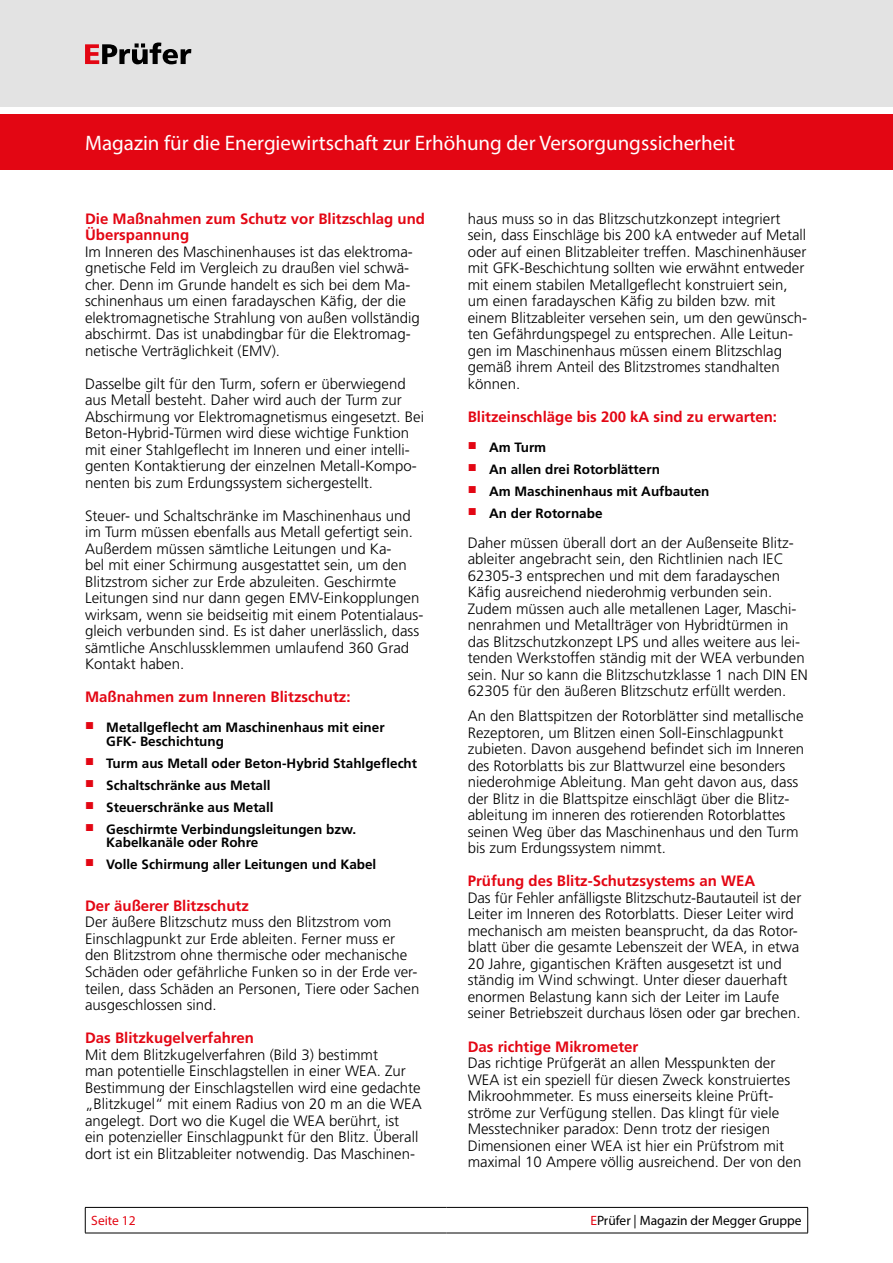
<style>
.page{position:relative;width:893px;height:1263px;background:#fff}
.page>*{position:absolute;margin:0;border:0;box-sizing:border-box;transform-origin:0 0}
.t1{font:21px "Myriad Pro";color:#fff}
.t2{font:300 15px/16.5px "Frutiger LT Pro";color:#000}
.t3{font:700 15px/16.5px "Frutiger LT Pro";color:#e30613}
.t4{font:700 13.5px/13.5px "Frutiger LT Pro";color:#000}
.t5{font:13.5px "Myriad Pro";color:#000}
.t6{font:13.5px "Myriad Pro";color:#e30613}
.s1{color:#e30613}
</style>
<div class="page">
<div style="left:0;top:0;width:893px;height:106px;background:#e3e3e3"></div>
<svg style="left:85px;top:43px;width:106px;height:21px"></svg>
<div style="left:0;top:115px;width:893px;height:55px;background:#e30613"></div>
<hr style="left:85px;top:1207px;width:361px;height:1px;background:#000">
<svg style="left:85px;top:1207px;width:1px;height:26px"></svg>
<hr style="left:446px;top:1207px;width:362px;height:1px;background:#000">
<svg style="left:807px;top:1207px;width:1px;height:26px"></svg>
<hr style="left:85px;top:1233px;width:361px;height:1px;background:#000">
<hr style="left:446px;top:1233px;width:362px;height:1px;background:#000">
<h1 class="t1" style="left:85px;top:130px;width:652px">Magazin für die Energiewirtschaft zur Erhöhung der Versorgungssicherheit</h1>
<p class="t3" style="left:85px;top:210px;width:342px">Die Maßnahmen zum Schutz vor Blitzschlag und<br>Überspannung</p>
<p class="t2" style="left:85px;top:244px;width:336px">Im Inneren des Maschinenhauses ist das elektroma&shy;gnetische Feld im Vergleich zu draußen viel schwä&shy;cher. Denn im Grunde handelt es sich bei dem Ma&shy;schinenhaus um einen faradayschen Käfig, der die elektromagnetische Strahlung von außen vollständig abschirmt. Das ist unabdingbar für die Elektromag&shy;netische Verträglichkeit (EMV).</p>
<p class="t2" style="left:85px;top:376px;width:340px">Dasselbe gilt für den Turm, sofern er überwiegend aus Metall besteht. Daher wird auch der Turm zur Abschirmung vor Elektromagnetismus eingesetzt. Bei Beton-Hybrid-Türmen wird diese wichtige Funktion mit einer Stahlgeflecht im Inneren und einer intelli&shy;genten Kontaktierung der einzelnen Metall-Kompo&shy;nenten bis zum Erdungssystem sichergestellt.</p>
<p class="t2" style="left:85px;top:508px;width:340px">Steuer- und Schaltschränke im Maschinenhaus und im Turm müssen ebenfalls aus Metall gefertigt sein.<br>Außerdem müssen sämtliche Leitungen und Ka-<br>bel mit einer Schirmung ausgestattet sein, um den Blitzstrom sicher zur Erde abzuleiten. Geschirmte Leitungen sind nur dann gegen EMV-Einkopplungen wirksam, wenn sie beidseitig mit einem Potentialaus&shy;gleich verbunden sind. Es ist daher unerlässlich, dass sämtliche Anschlussklemmen umlaufend 360 Grad Kontakt haben.</p>
<p class="t3" style="left:85px;top:689px;width:267px">Maßnahmen zum Inneren Blitzschutz:</p>
<p class="t4" style="left:106px;top:721px;width:280px;text-indent:-21px"><sup>■</sup> Metallgeflecht am Maschinenhaus mit einer<br>GFK- Beschichtung</p>
<p class="t4" style="left:85px;top:756px;width:334px"><sup>■</sup> Turm aus Metall oder Beton-Hybrid Stahlgeflecht</p>
<p class="t4" style="left:85px;top:778px;width:187px"><sup>■</sup> Schaltschränke aus Metall</p>
<p class="t4" style="left:85px;top:800px;width:190px"><sup>■</sup> Steuerschränke aus Metall</p>
<p class="t4" style="left:106px;top:822px;width:251px;text-indent:-21px"><sup>■</sup> Geschirmte Verbindungsleitungen bzw.<br>Kabelkanäle oder Rohre</p>
<p class="t4" style="left:85px;top:858px;width:293px"><sup>■</sup> Volle Schirmung aller Leitungen und Kabel</p>
<p class="t3" style="left:85px;top:897px;width:165px">Der äußerer Blitzschutz</p>
<p class="t2" style="left:85px;top:914px;width:336px">Der äußere Blitzschutz muss den Blitzstrom vom Einschlagpunkt zur Erde ableiten. Ferner muss er den Blitzstrom ohne thermische oder mechanische Schäden oder gefährliche Funken so in der Erde ver&shy;teilen, dass Schäden an Personen, Tiere oder Sachen ausgeschlossen sind.</p>
<p class="t3" style="left:85px;top:1029px;width:170px">Das Blitzkugelverfahren</p>
<p class="t2" style="left:85px;top:1046px;width:338px">Mit dem Blitzkugelverfahren (Bild 3) bestimmt<br>man potentielle Einschlagstellen in einer WEA. Zur Bestimmung der Einschlagstellen wird eine gedachte „Blitzkugel“ mit einem Radius von 20 m an die WEA angelegt. Dort wo die Kugel die WEA berührt, ist ein potenzieller Einschlagpunkt für den Blitz. Überall dort ist ein Blitzableiter notwendig. Das Maschinen-</p>
<p class="t2" style="left:468px;top:211px;width:341px">haus muss so in das Blitzschutzkonzept integriert sein, dass Einschläge bis 200 kA entweder auf Metall oder auf einen Blitzableiter treffen. Maschinenhäuser mit GFK-Beschichtung sollten wie erwähnt entweder mit einem stabilen Metallgeflecht konstruiert sein, um einen faradayschen Käfig zu bilden bzw. mit einem Blitzableiter versehen sein, um den gewünsch&shy;ten Gefährdungspegel zu entsprechen. Alle Leitun&shy;gen im Maschinenhaus müssen einem Blitzschlag gemäß ihrem Anteil des Blitzstromes standhalten können.</p>
<p class="t3" style="left:468px;top:408px;width:311px">Blitzeinschläge bis 200 kA sind zu erwarten:</p>
<p class="t4" style="left:468px;top:440px;width:80px"><sup>■</sup> Am Turm</p>
<p class="t4" style="left:468px;top:462px;width:194px"><sup>■</sup> An allen drei Rotorblättern</p>
<p class="t4" style="left:468px;top:484px;width:243px"><sup>■</sup> Am Maschinenhaus mit Aufbauten</p>
<p class="t4" style="left:468px;top:506px;width:136px"><sup>■</sup> An der Rotornabe</p>
<p class="t2" style="left:468px;top:535px;width:342px">Daher müssen überall dort an der Außenseite Blitz&shy;ableiter angebracht sein, den Richtlinien nach IEC 62305-3 entsprechen und mit dem faradayschen Käfig ausreichend niederohmig verbunden sein.<br>Zudem müssen auch alle metallenen Lager, Maschi&shy;nenrahmen und Metallträger von Hybridtürmen in das Blitzschutzkonzept LPS und alles weitere aus lei&shy;tenden Werkstoffen ständig mit der WEA verbunden sein. Nur so kann die Blitzschutzklasse 1 nach DIN EN 62305 für den äußeren Blitzschutz erfüllt werden.</p>
<p class="t2" style="left:468px;top:708px;width:338px">An den Blattspitzen der Rotorblätter sind metallische Rezeptoren, um Blitzen einen Soll-Einschlagpunkt zubieten. Davon ausgehend befindet sich im Inneren des Rotorblatts bis zur Blattwurzel eine besonders niederohmige Ableitung. Man geht davon aus, dass der Blitz in die Blattspitze einschlägt über die Blitz&shy;ableitung im inneren des rotierenden Rotorblattes seinen Weg über das Maschinenhaus und den Turm bis zum Erdungssystem nimmt.</p>
<p class="t3" style="left:468px;top:873px;width:289px">Prüfung des Blitz-Schutzsystems an WEA</p>
<p class="t2" style="left:468px;top:890px;width:335px">Das für Fehler anfälligste Blitzschutz-Bautauteil ist der Leiter im Inneren des Rotorblatts. Dieser Leiter wird mechanisch am meisten beansprucht, da das Rotor&shy;blatt über die gesamte Lebenszeit der WEA, in etwa 20 Jahre, gigantischen Kräften ausgesetzt ist und ständig im Wind schwingt. Unter dieser dauerhaft enormen Belastung kann sich der Leiter im Laufe seiner Betriebszeit durchaus lösen oder gar brechen.</p>
<p class="t3" style="left:468px;top:1038px;width:172px">Das richtige Mikrometer</p>
<p class="t2" style="left:468px;top:1055px;width:335px">Das richtige Prüfgerät an allen Messpunkten der WEA ist ein speziell für diesen Zweck konstruiertes Mikroohmmeter. Es muss einerseits kleine Prüft&shy;ströme zur Verfügung stellen. Das klingt für viele Messtechniker paradox: Denn trotz der riesigen Dimensionen einer WEA ist hier ein Prüfstrom mit maximal 10 Ampere völlig ausreichend. Der von den</p>
<p class="t6" style="left:91px;top:1212px;width:46px">Seite 12</p>
<p class="t5" style="left:590px;top:1212px;width:213px"><span class="s1">E</span>Prüfer | Magazin der Megger Gruppe</p>
</div>
